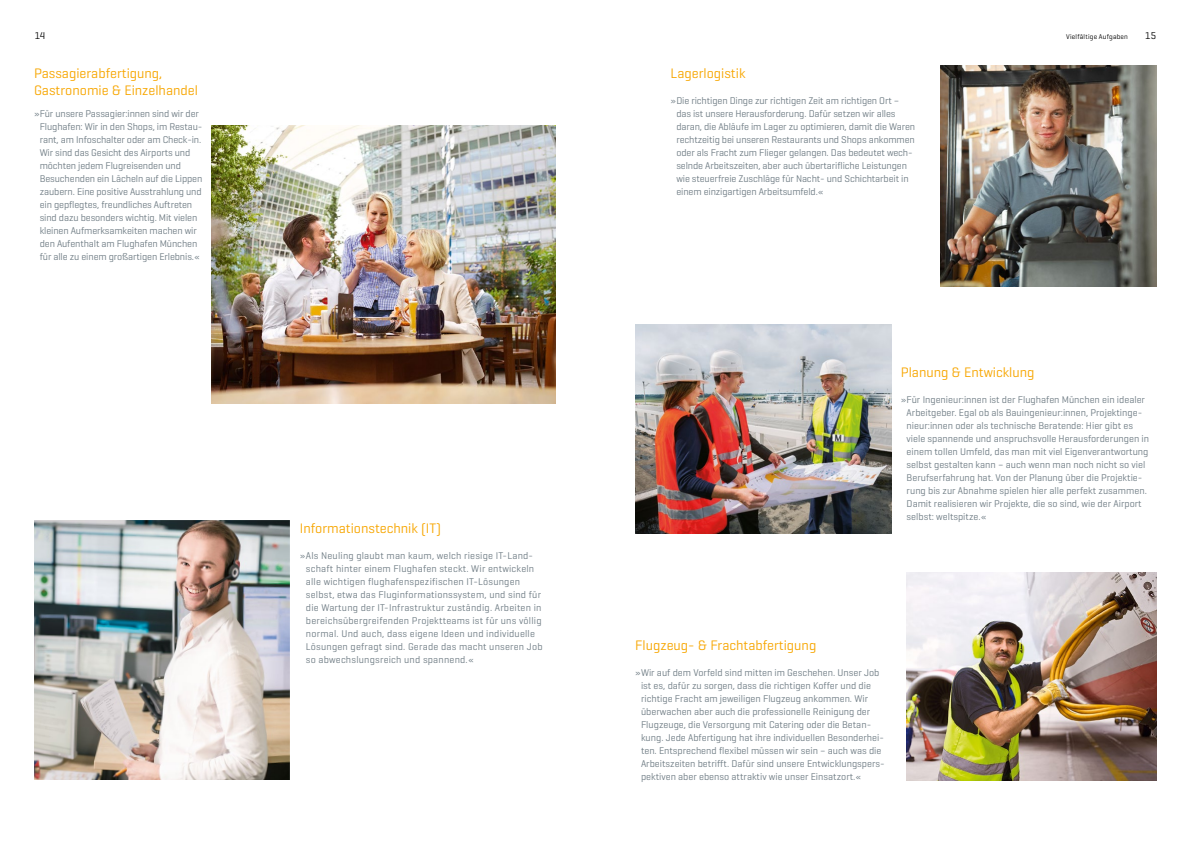
<style>
.page{position:relative;width:1191px;height:842px;background:#fff}
.page>*{position:absolute;margin:0;border:0;box-sizing:border-box;transform-origin:0 0}
.t1{font:14px/17px "Munich Airport Pro";color:#f7a600}
.t2{font:10px/13px "Munich Airport Pro";color:#717e86}
.t3{font:10px/13px "Munich Airport Pro";letter-spacing:.02em;color:#717e86}
.t4{font:10px "Munich Airport Pro";color:#000}
.t5{font:7px "Munich Airport Pro";letter-spacing:.025em;color:#000}
</style>
<div class="page">
<img style="left:635px;top:325px;width:256px;height:208px">
<img style="left:940px;top:65px;width:217px;height:221px">
<img style="left:906px;top:572px;width:251px;height:208px">
<img style="left:34px;top:520px;width:256px;height:260px">
<img style="left:211px;top:125px;width:344px;height:278px">
<p class="t4" style="left:35px;top:29px;width:12px">14</p>
<h1 class="t1" style="left:34px;top:65px;width:165px">Passagierabfertigung,<br>Gastronomie &amp; Einzelhandel</h1>
<p class="t2" style="left:40px;top:106px;width:164px;text-indent:-6px">»Für unsere Passagier:innen sind wir der Flughafen: Wir in den Shops, im Restau&shy;rant, am Infoschalter oder am Check-in.<br>Wir sind das Gesicht des Airports und möchten jedem Flugreisenden und Besuchenden ein Lächeln auf die Lippen zaubern. Eine positive Ausstrahlung und ein gepflegtes, freundliches Auftreten sind dazu besonders wichtig. Mit vielen kleinen Aufmerksamkeiten machen wir den Aufenthalt am Flughafen München für alle zu einem großartigen Erlebnis.«</p>
<h1 class="t1" style="left:300px;top:519px;width:143px">Informationstechnik (IT)</h1>
<p class="t3" style="left:306px;top:549px;width:238px;text-indent:-6px">»Als Neuling glaubt man kaum, welch riesige IT-Land&shy;schaft hinter einem Flughafen steckt. Wir entwickeln alle wichtigen flughafenspezifischen IT-Lösungen selbst, etwa das Fluginformationssystem, und sind für die Wartung der IT-Infrastruktur zuständig. Arbeiten in bereichsübergreifenden Projektteams ist für uns völlig normal. Und auch, dass eigene Ideen und individuelle Lösungen gefragt sind. Gerade das macht unseren Job so abwechslungsreich und spannend.«</p>
<h1 class="t1" style="left:670px;top:64px;width:76px">Lagerlogistik</h1>
<p class="t2" style="left:676px;top:94px;width:240px;text-indent:-6px">»Die richtigen Dinge zur richtigen Zeit am richtigen Ort – das ist unsere Herausforderung. Dafür setzen wir alles daran, die Abläufe im Lager zu optimieren, damit die Waren rechtzeitig bei unseren Restaurants und Shops ankommen oder als Fracht zum Flieger gelangen. Das bedeutet wech&shy;selnde Arbeitszeiten, aber auch übertarifliche Leistungen wie steuerfreie Zuschläge für Nacht- und Schichtarbeit in einem einzigartigen Arbeitsumfeld.«</p>
<p class="t5" style="left:1066px;top:32px;width:63px">Vielfältige Aufgaben</p>
<p class="t4" style="left:1145px;top:29px;width:13px">15</p>
<h1 class="t1" style="left:900px;top:363px;width:135px">Planung &amp; Entwicklung</h1>
<p class="t2" style="left:906px;top:393px;width:244px;text-indent:-6px">»Für Ingenieur:innen ist der Flughafen München ein idealer Arbeitgeber. Egal ob als Bauingenieur:innen, Projektinge&shy;nieur:innen oder als technische Beratende: Hier gibt es viele spannende und anspruchsvolle Herausforderungen in einem tollen Umfeld, das man mit viel Eigenverantwortung selbst gestalten kann – auch wenn man noch nicht so viel Berufserfahrung hat. Von der Planung über die Projektie&shy;rung bis zur Abnahme spielen hier alle perfekt zusammen.<br>Damit realisieren wir Projekte, die so sind, wie der Airport selbst: weltspitze.«</p>
<h1 class="t1" style="left:635px;top:636px;width:183px">Flugzeug- &amp; Frachtabfertigung</h1>
<p class="t2" style="left:641px;top:666px;width:245px;text-indent:-6px">»Wir auf dem Vorfeld sind mitten im Geschehen. Unser Job ist es, dafür zu sorgen, dass die richtigen Koffer und die richtige Fracht am jeweiligen Flugzeug ankommen. Wir überwachen aber auch die professionelle Reinigung der Flugzeuge, die Versorgung mit Catering oder die Betan&shy;kung. Jede Abfertigung hat ihre individuellen Besonderhei&shy;ten. Entsprechend flexibel müssen wir sein – auch was die Arbeitszeiten betrifft. Dafür sind unsere Entwicklungspers&shy;pektiven aber ebenso attraktiv wie unser Einsatzort.«</p>
</div>
